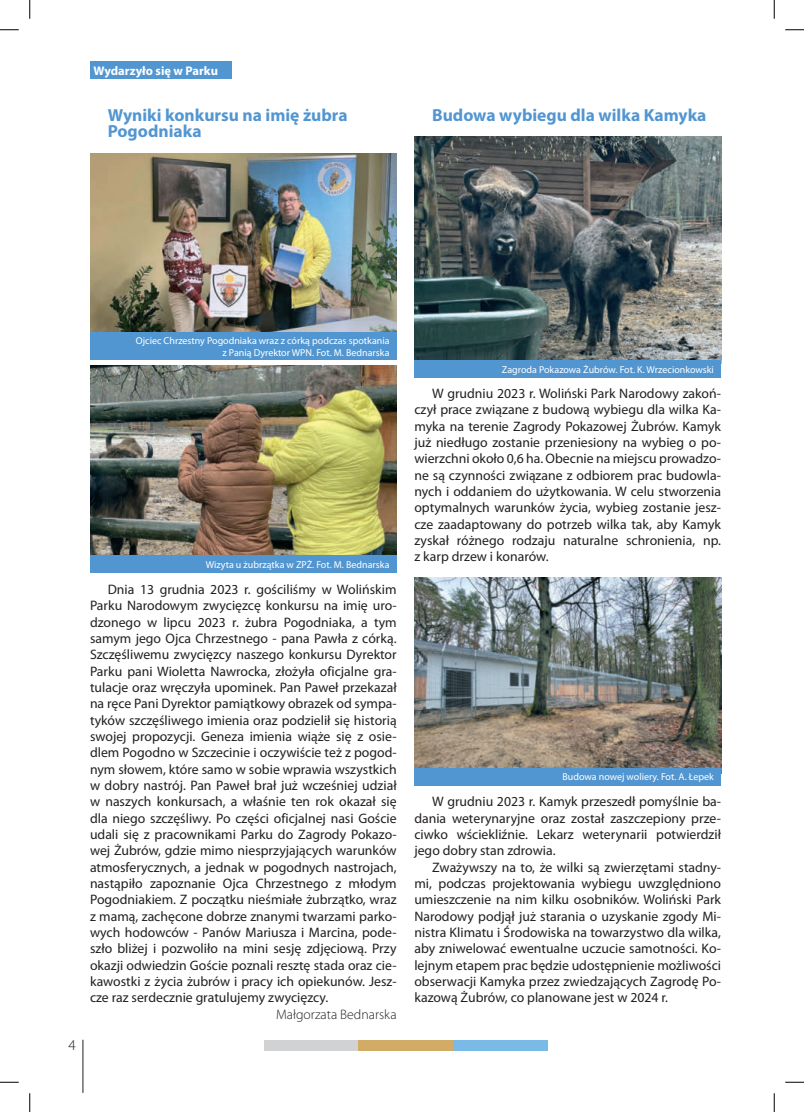
<style>
.page{position:relative;width:804px;height:1112px;background:#fff}
.page>*{position:absolute;margin:0;border:0;box-sizing:border-box;transform-origin:0 0}
.t1{font:700 17.5px/16.4px "Myriad Pro";color:#5296d1}
.t2{font:300 15px "Myriad Pro";color:#231f20}
.t3{font:13.75px/16.4px "Myriad Pro";color:#231f20;text-align:justify}
.t4{font:300 13.75px "Myriad Pro";color:#231f20}
.t5{font:700 12.5px "Myriad Pro";color:#fff}
.t6{font:10px/12px "Myriad Pro";color:#fff;text-align:right}
</style>
<div class="page">
<img style="left:90px;top:153px;width:306px;height:180px">
<img style="left:90px;top:366px;width:306px;height:189px">
<img style="left:414px;top:137px;width:307px;height:223px">
<img style="left:414px;top:578px;width:307px;height:190px">
<div style="left:90px;top:62px;width:142px;height:17px;background:#5296d1"></div>
<div style="left:90px;top:333px;width:306px;height:27px;background:#5296d1"></div>
<div style="left:414px;top:360px;width:307px;height:18px;background:#5296d1"></div>
<div style="left:414px;top:768px;width:307px;height:17px;background:#5296d1"></div>
<div style="left:90px;top:555px;width:306px;height:18px;background:#5296d1"></div>
<hr style="left:83px;top:1040px;width:1px;height:53px;background:#231f20">
<div style="left:264px;top:1040px;width:94px;height:10px;background:#d1d2d4"></div>
<div style="left:358px;top:1040px;width:95px;height:10px;background:#d2ab66"></div>
<div style="left:453px;top:1040px;width:94px;height:10px;background:#79bae6"></div>
<svg style="left:0;top:29px;width:19px;height:2px"></svg>
<svg style="left:785px;top:29px;width:19px;height:2px"></svg>
<svg style="left:0;top:1081px;width:19px;height:2px"></svg>
<svg style="left:785px;top:1081px;width:19px;height:2px"></svg>
<svg style="left:29px;top:0;width:2px;height:19px"></svg>
<svg style="left:29px;top:1093px;width:2px;height:19px"></svg>
<svg style="left:773px;top:0;width:2px;height:19px"></svg>
<svg style="left:773px;top:1093px;width:2px;height:19px"></svg>
<p class="t5" style="left:94px;top:63px;width:126px">Wydarzyło się w Parku</p>
<p class="t1" style="left:108px;top:106px;width:241px">Wyniki konkursu na imię żubra<br>Pogodniaka</p>
<p class="t1" style="left:432px;top:106px;width:276px">Budowa wybiegu dla wilka Kamyka</p>
<p class="t6" style="left:136px;top:335px;width:255px">Ojciec Chrzestny Pogodniaka wraz z córką podczas spotkania z Panią Dyrektor WPN. Fot. M. Bednarska</p>
<p class="t2" style="left:68px;top:1036px;width:9px">4</p>
<p class="t6" style="left:206px;top:558px;width:185px">Wizyta u żubrzątka w ZPŻ. Fot. M. Bednarska</p>
<p class="t3" style="left:90px;top:581px;width:308px;text-indent:18px">Dnia 13 grudnia 2023 r. gościliśmy w Wolińskim Parku Narodowym zwycięzcę konkursu na imię uro&shy;dzonego w lipcu 2023 r. żubra Pogodniaka, a tym samym jego Ojca Chrzestnego - pana Pawła z córką.<br>Szczęśliwemu zwycięzcy naszego konkursu Dyrektor Parku pani Wioletta Nawrocka, złożyła oficjalne gra&shy;tulacje oraz wręczyła upominek. Pan Paweł przekazał na ręce Pani Dyrektor pamiątkowy obrazek od sympa&shy;tyków szczęśliwego imienia oraz podzielił się historią swojej propozycji. Geneza imienia wiąże się z osie&shy;dlem Pogodno w Szczecinie i oczywiście też z pogod&shy;nym słowem, które samo w sobie wprawia wszystkich w dobry nastrój. Pan Paweł brał już wcześniej udział w naszych konkursach, a właśnie ten rok okazał się dla niego szczęśliwy. Po części oficjalnej nasi Goście udali się z pracownikami Parku do Zagrody Pokazo&shy;wej Żubrów, gdzie mimo niesprzyjających warunków atmosferycznych, a jednak w pogodnych nastrojach, nastąpiło zapoznanie Ojca Chrzestnego z młodym Pogodniakiem. Z początku nieśmiałe żubrzątko, wraz z mamą, zachęcone dobrze znanymi twarzami parko&shy;wych hodowców - Panów Mariusza i Marcina, pode&shy;szło bliżej i pozwoliło na mini sesję zdjęciową. Przy okazji odwiedzin Goście poznali resztę stada oraz cie&shy;kawostki z życia żubrów i pracy ich opiekunów. Jesz&shy;cze raz serdecznie gratulujemy zwycięzcy.</p>
<p class="t4" style="left:276px;top:1005px;width:122px">Małgorzata Bednarska</p>
<p class="t6" style="left:502px;top:363px;width:213px">Zagroda Pokazowa Żubrów. Fot. K. Wrzecionkowski</p>
<p class="t3" style="left:414px;top:385px;width:308px;text-indent:18px">W grudniu 2023 r. Woliński Park Narodowy zakoń&shy;czył prace związane z budową wybiegu dla wilka Ka&shy;myka na terenie Zagrody Pokazowej Żubrów. Kamyk już niedługo zostanie przeniesiony na wybieg o po&shy;wierzchni około 0,6 ha. Obecnie na miejscu prowadzo&shy;ne są czynności związane z odbiorem prac budowla&shy;nych i oddaniem do użytkowania. W celu stworzenia optymalnych warunków życia, wybieg zostanie jesz&shy;cze zaadaptowany do potrzeb wilka tak, aby Kamyk zyskał różnego rodzaju naturalne schronienia, np. z karp drzew i konarów.</p>
<p class="t6" style="left:562px;top:771px;width:153px">Budowa nowej woliery. Fot. A. Łepek</p>
<p class="t3" style="left:414px;top:793px;width:308px;text-indent:18px">W grudniu 2023 r. Kamyk przeszedł pomyślnie ba&shy;dania weterynaryjne oraz został zaszczepiony prze&shy;ciwko wściekliźnie. Lekarz weterynarii potwierdził jego dobry stan zdrowia.</p>
<p class="t3" style="left:414px;top:859px;width:308px;text-indent:18px">Zważywszy na to, że wilki są zwierzętami stadny&shy;mi, podczas projektowania wybiegu uwzględniono umieszczenie na nim kilku osobników. Woliński Park Narodowy podjął już starania o uzyskanie zgody Mi&shy;nistra Klimatu i Środowiska na towarzystwo dla wilka, aby zniwelować ewentualne uczucie samotności. Ko&shy;lejnym etapem prac będzie udostępnienie możliwości obserwacji Kamyka przez zwiedzających Zagrodę Po&shy;kazową Żubrów, co planowane jest w 2024 r.</p>
</div>
